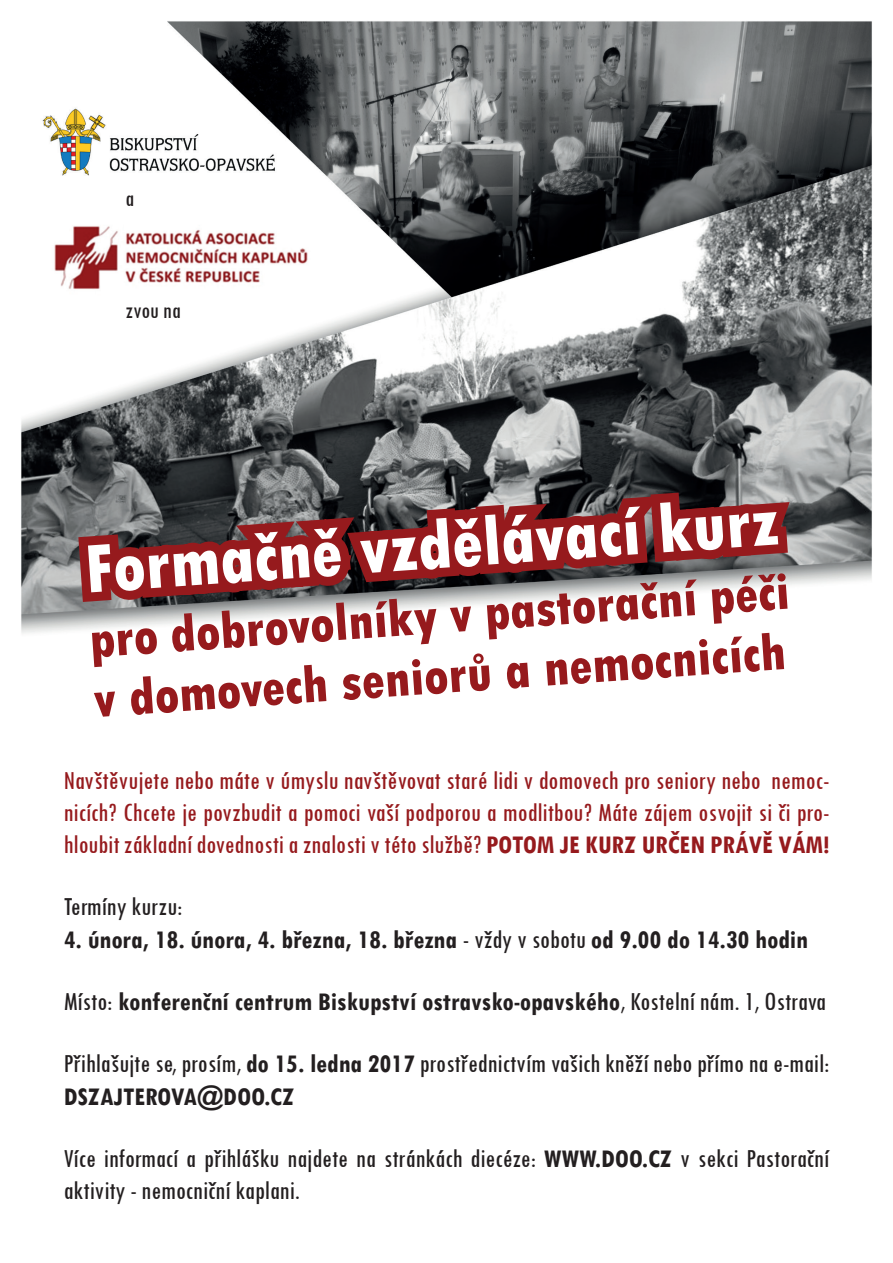
<style>
.page{position:relative;width:893px;height:1263px;background:#fff}
.page>*{position:absolute;margin:0;border:0;box-sizing:border-box;transform-origin:0 0}
.t1{font:800 condensed 72px "Tw Cen";color:#fff}
.t2{font:800 condensed 54px/60px "Tw Cen";color:#961a1d}
.t3{font:condensed 27px/32.4px "Tw Cen";color:#961a1d;text-align:justify}
.t4{font:condensed 27px/32.4px "Tw Cen";color:#231f20}
.t5{font:700 condensed 27px "Tw Cen";color:#231f20}
.t6{font:condensed 24px "Tw Cen";color:#231f20}
.s1{font-weight:700}
.s2{font-weight:400}
</style>
<div class="page">
<img style="left:21px;top:21px;width:851px;height:613px">
<svg style="left:69px;top:483px;width:734px;height:132px;background:#875657"></svg>
<p class="t6" style="left:125px;top:184px;width:10px">a</p>
<p class="t6" style="left:125px;top:296px;width:57px">zvou na</p>
<h1 class="t1" style="left:82px;top:527px;width:698px;rotate:-4deg">Formačně vzdělávací kurz</h1>
<h2 class="t2" style="left:87px;top:610px;width:703px;rotate:-4deg">pro dobrovolníky v pastorační péči v domovech seniorů a nemocnicích</h2>
<p class="t3" style="left:64px;top:763px;width:767px">Navštěvujete nebo máte v úmyslu navštěvovat staré lidi v domovech pro seniory nebo nemoc&shy;nicích? Chcete je povzbudit a pomoci vaší podporou a modlitbou? Máte zájem osvojit si či pro&shy;hloubit základní dovednosti a znalosti v této službě? <span class="s1">POTOM JE KURZ URČEN PRÁVĚ VÁM!</span></p>
<p class="t4" style="left:64px;top:890px;width:120px">Termíny kurzu:</p>
<p class="t5" style="left:64px;top:923px;width:746px">4. února, 18. února, 4. března, 18. března <span class="s2">- vždy v sobotu</span> od 9.00 do 14.30 hodin</p>
<p class="t5" style="left:64px;top:985px;width:764px"><span class="s2">Místo:</span> konferenční centrum Biskupství ostravsko-opavského<span class="s2">, Kostelní nám. 1, Ostrava</span></p>
<p class="t4" style="left:64px;top:1047px;width:767px">Přihlašujte se, prosím, <span class="s1">do 15. ledna 2017</span> prostřednictvím vašich kněží nebo přímo na e-mail:<br><span class="s1">DSZAJTEROVA@DOO.CZ</span></p>
<p class="t4" style="left:64px;top:1141px;width:767px">Více informací a přihlášku najdete na stránkách diecéze: <span class="s1">WWW.DOO.CZ</span> v sekci Pastorační aktivity - nemocniční kaplani.</p>
</div>
